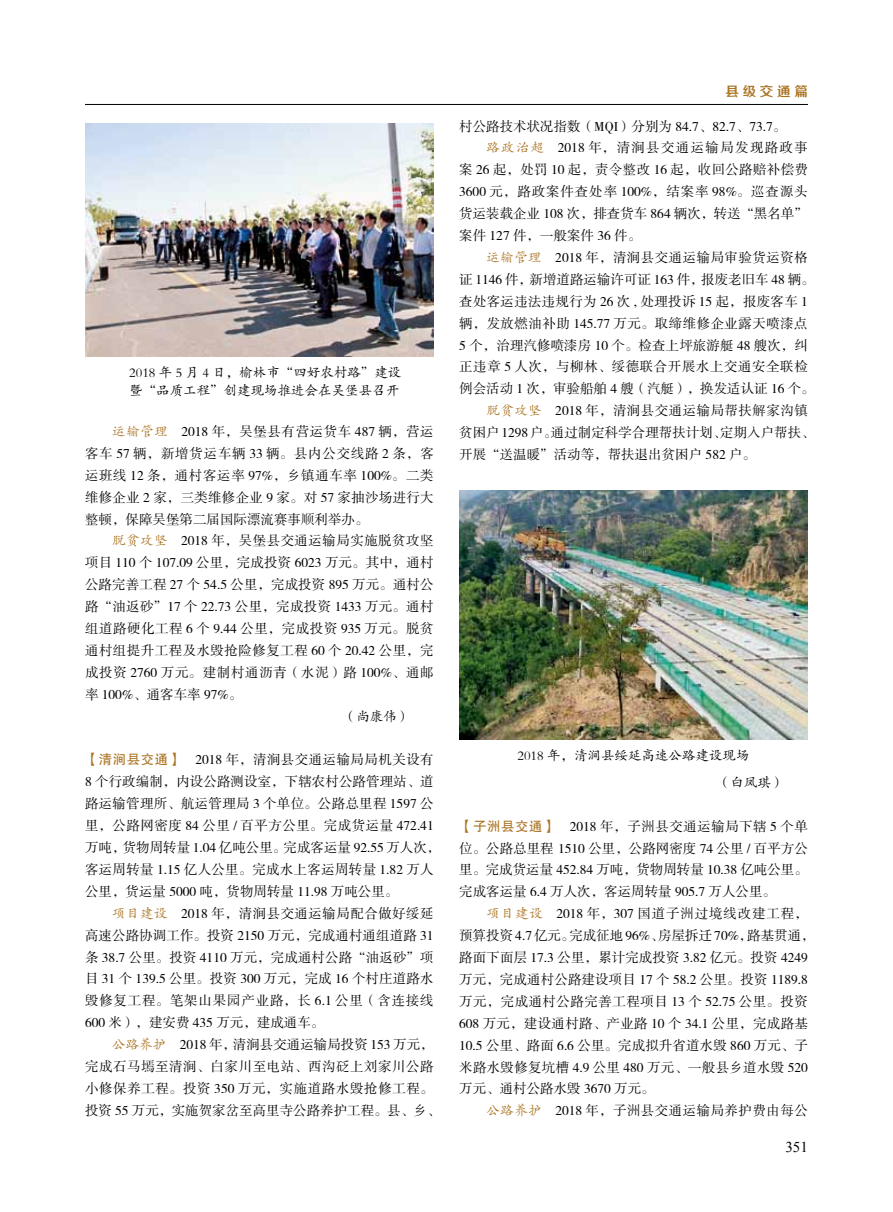
<style>
.page{position:relative;width:893px;height:1212px;background:#fff}
.page>*{position:absolute;margin:0;border:0;box-sizing:border-box;transform-origin:0 0}
.t1{font:15px "Times New Roman";color:#000}
.t2{font:13.5px/21.9px "FZSSK GBK1 0";letter-spacing:.005em;color:#000;text-align:justify}
.t3{font:13.5px/21.9px "FZSSK GBK1 0";letter-spacing:.035em;color:#000}
.t4{font:13.5px/18px "FZKTK GBK1 0";color:#000}
.t5{font:13.5px "FZSSK GBK1 0";letter-spacing:.065em;color:#000}
.t6{font:13.5px "FZSSK GBK1 0";letter-spacing:.03em;color:#000}
.t7{font:13.5px "FZSSK GBK1 0";letter-spacing:.025em;color:#000}
.t8{font:13.5px "FZSSK GBK1 0";letter-spacing:.04em;color:#000}
.t9{font:13.5px "FZSSK GBK1 0";letter-spacing:.095em;color:#000}
.t10{font:13.5px "FZZZHONGJW GB1 0";letter-spacing:.275em;color:#aa7322}
.s1{font-family:"FZKTK GBK1 0";color:#aa7322}
.s2{font-family:"FZHTK GBK1 0";color:#aa7322}
</style>
<div class="page">
<hr style="left:85px;top:104px;width:723px;height:1px;background:#000">
<img style="left:85px;top:123px;width:349px;height:234px">
<img style="left:459px;top:491px;width:349px;height:249px">
<p class="t4" style="left:129px;top:363px;width:274px">2018 年 5 月 4 日，榆林市“四好农村路”建设暨“品质工程”创建现场推进会在吴堡县召开</p>
<p class="t2" style="left:85px;top:421px;width:350px;text-indent:27px"><span class="s1">运输管理　</span>2018 年，吴堡县有营运货车 487 辆，营运客车 57 辆，新增货运车辆 33 辆。县内公交线路 2 条，客运班线 12 条，通村客运率 97%，乡镇通车率 100%。二类维修企业 2 家，三类维修企业 9 家。对 57 家抽沙场进行大整顿，保障吴堡第二届国际漂流赛事顺利举办。</p>
<p class="t2" style="left:85px;top:530px;width:350px;text-indent:27px"><span class="s1">脱贫攻坚　</span>2018 年，吴堡县交通运输局实施脱贫攻坚项目 110 个 107.09 公里，完成投资 6023 万元。其中，通村公路完善工程 27 个 54.5 公里，完成投资 895 万元。通村公路“油返砂”17 个 22.73 公里，完成投资 1433 万元。通村组道路硬化工程 6 个 9.44 公里，完成投资 935 万元。脱贫通村组提升工程及水毁抢险修复工程 60 个 20.42 公里，完成投资 2760 万元。建制村通沥青（水泥）路 100%、通邮率 100%、通客车率 97%。</p>
<p class="t4" style="left:343px;top:707px;width:69px">（尚康伟）</p>
<p class="t2" style="left:85px;top:749px;width:357px;text-align:left"><span class="s2">【清涧县交通】　</span>2018 年，清涧县交通运输局局机关设有8 个行政编制，内设公路测设室，下辖农村公路管理站、道路运输管理所、航运管理局 3 个单位。公路总里程 1597 公里，公路网密度 84 公里 / 百平方公里。完成货运量 472.41万吨，货物周转量 1.04 亿吨公里。完成客运量 92.55 万人次，客运周转量 1.15 亿人公里。完成水上客运周转量 1.82 万人公里，货运量 5000 吨，货物周转量 11.98 万吨公里。</p>
<p class="t2" style="left:85px;top:903px;width:350px;text-indent:27px"><span class="s1">项目建设　</span>2018 年，清涧县交通运输局配合做好绥延高速公路协调工作。投资 2150 万元，完成通村通组道路 31条 38.7 公里。投资 4110 万元，完成通村公路“油返砂”项目 31 个 139.5 公里。投资 300 万元，完成 16 个村庄道路水毁修复工程。笔架山果园产业路，长 6.1 公里（含连接线600 米），建安费 435 万元，建成通车。</p>
<p class="t3" style="left:85px;top:1034px;width:357px;text-indent:27px"><span class="s1">公路养护　</span>2018 年，清涧县交通运输局投资 153 万元，完成石马墕至清涧、白家川至电站、西沟砭上刘家川公路小修保养工程。投资 350 万元，实施道路水毁抢修工程。投资 55 万元，实施贺家岔至高里寺公路养护工程。县、乡、</p>
<p class="t10" style="left:725px;top:84px;width:84px">县级交通篇</p>
<p class="t2" style="left:459px;top:116px;width:328px">村公路技术状况指数（MQI）分别为 84.7、82.7、73.7。</p>
<p class="t9" style="left:486px;top:141px;width:323px"><span class="s1">路政治超　</span>2018 年，清涧县交通运输局发现路政事</p>
<p class="t7" style="left:459px;top:163px;width:350px">案 26 起，处罚 10 起，责令整改 16 起，收回公路赔补偿费</p>
<p class="t5" style="left:459px;top:185px;width:350px">3600 元，路政案件查处率 100%，结案率 98%。巡查源头</p>
<p class="t2" style="left:459px;top:203px;width:350px">货运装载企业 108 次，排查货车 864 辆次，转送“黑名单”</p>
<p class="t2" style="left:459px;top:225px;width:183px">案件 127 件，一般案件 36 件。</p>
<p class="t3" style="left:486px;top:247px;width:323px"><span class="s1">运输管理　</span>2018 年，清涧县交通运输局审验货运资格</p>
<p class="t2" style="left:459px;top:269px;width:357px">证 1146 件，新增道路运输许可证 163 件，报废老旧车 48 辆。</p>
<p class="t2" style="left:459px;top:291px;width:350px">查处客运违法违规行为 26 次 , 处理投诉 15 起，报废客车 1</p>
<p class="t6" style="left:459px;top:316px;width:350px">辆，发放燃油补助 145.77 万元。取缔维修企业露天喷漆点</p>
<p class="t2" style="left:459px;top:335px;width:350px">5 个，治理汽修喷漆房 10 个。检查上坪旅游艇 48 艘次，纠</p>
<p class="t8" style="left:459px;top:360px;width:350px">正违章 5 人次，与柳林、绥德联合开展水上交通安全联检</p>
<p class="t2" style="left:459px;top:378px;width:357px">例会活动 1 次，审验船舶 4 艘（汽艇），换发适认证 16 个。</p>
<p class="t3" style="left:486px;top:400px;width:323px"><span class="s1">脱贫攻坚　</span>2018 年，清涧县交通运输局帮扶解家沟镇</p>
<p class="t2" style="left:459px;top:422px;width:357px">贫困户 1298户。通过制定科学合理帮扶计划、定期入户帮扶、</p>
<p class="t2" style="left:459px;top:444px;width:298px">开展“送温暖”活动等，帮扶退出贫困户 582 户。</p>
<p class="t4" style="left:717px;top:742px;width:69px;line-height:27px;text-indent:-199px">2018 年，清涧县绥延高速公路建设现场<br>（白凤琪）</p>
<p class="t2" style="left:459px;top:816px;width:350px"><span class="s2">【子洲县交通】　</span>2018 年，子洲县交通运输局下辖 5 个单位。公路总里程 1510 公里，公路网密度 74 公里 / 百平方公里。完成货运量 452.84 万吨，货物周转量 10.38 亿吨公里。完成客运量 6.4 万人次，客运周转量 905.7 万人公里。</p>
<p class="t2" style="left:459px;top:903px;width:357px;text-align:left;text-indent:27px"><span class="s1">项目建设　</span>2018 年，307 国道子洲过境线改建工程，预算投资 4.7亿元。完成征地 96%、房屋拆迁 70%，路基贯通，路面下面层 17.3 公里，累计完成投资 3.82 亿元。投资 4249万元，完成通村公路建设项目 17 个 58.2 公里。投资 1189.8万元，完成通村公路完善工程项目 13 个 52.75 公里。投资<br>608 万元，建设通村路、产业路 10 个 34.1 公里，完成路基<br>10.5 公里、路面 6.6 公里。完成拟升省道水毁 860 万元、子米路水毁修复坑槽 4.9 公里 480 万元、一般县乡道水毁 520万元、通村公路水毁 3670 万元。</p>
<p class="t3" style="left:486px;top:1100px;width:323px"><span class="s1">公路养护　</span>2018 年，子洲县交通运输局养护费由每公</p>
<p class="t1" style="left:785px;top:1137px;width:24px">351</p>
</div>
